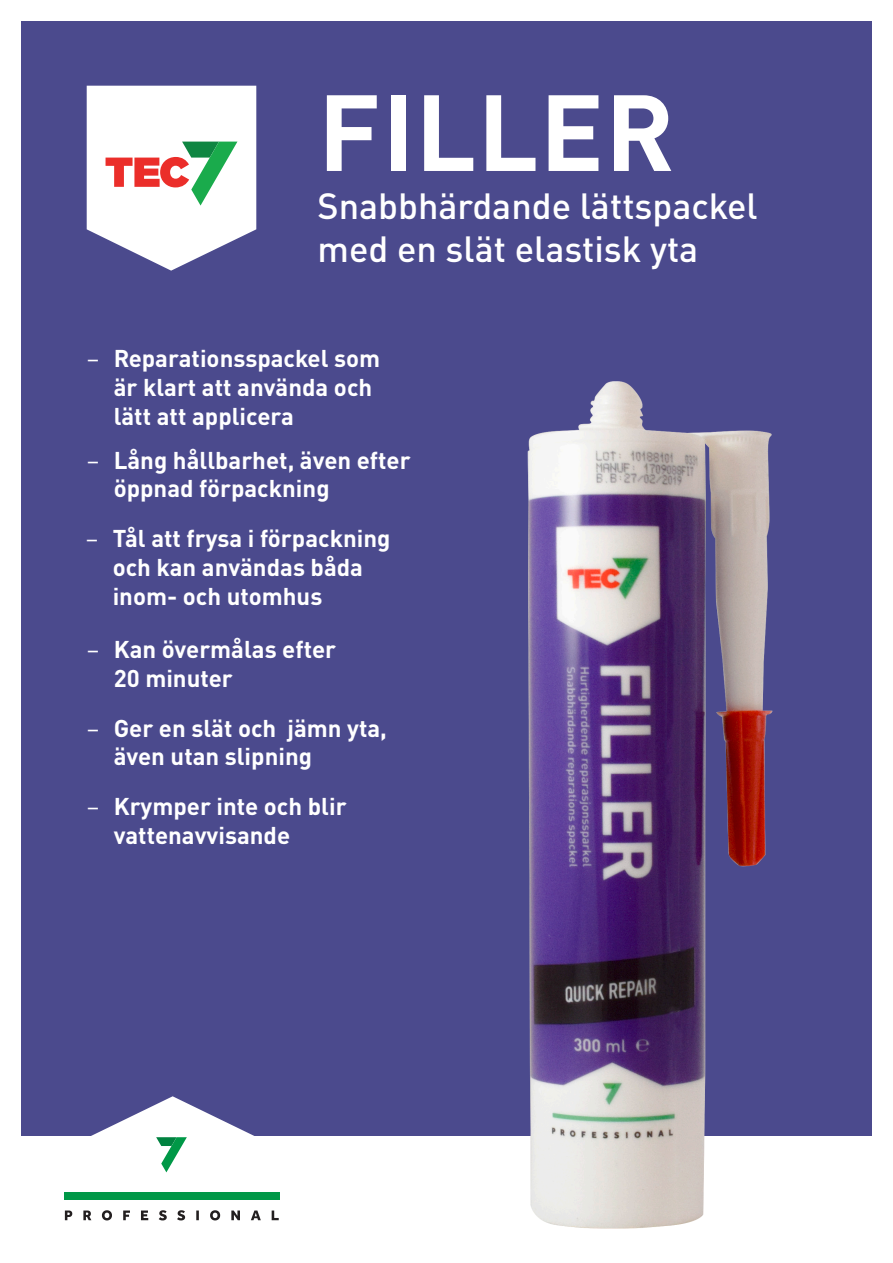
<style>
.page{position:relative;width:893px;height:1263px;background:#fff}
.page>*{position:absolute;margin:0;border:0;box-sizing:border-box;transform-origin:0 0}
.Produkttittel{font:700 106.35px "DIN Pro";letter-spacing:.01em;color:#fff}
.Produktbeskrivelse{font:500 36px/43.2px "DIN Pro";color:#fff}
.t1{font:700 24px/28.8px "DIN Pro";color:#fff}
.s1{font-weight:400}
</style>
<div class="page">
<div style="left:21px;top:21px;width:851px;height:1114px;background:#4b4a8d"></div>
<svg style="left:87px;top:86px;width:169px;height:185px;background:#dedbde"></svg>
<div style="left:64px;top:1193px;width:215px;height:7px;background:#009847"></div>
<svg style="left:88px;top:1096px;width:169px;height:77px"></svg>
<svg style="left:65px;top:1210px;width:214px;height:10px"></svg>
<img style="left:425px;top:381px;width:425px;height:848px">
<p class="Produkttittel" style="left:318px;top:44px;width:358px">FILLER</p>
<p class="Produktbeskrivelse" style="left:317px;top:180px;width:442px">Snabbhärdande lättspackel med en slät elastisk yta</p>
<p class="t1" style="left:114px;top:341px;width:268px;text-indent:-27px"><span class="s1">–</span> Reparationsspackel som är klart att använda och lätt att applicera</p>
<p class="t1" style="left:114px;top:443px;width:298px;text-indent:-27px"><span class="s1">–</span> Lång hållbarhet, även efter öppnad förpackning</p>
<p class="t1" style="left:113px;top:521px;width:279px;text-indent:-27px"><span class="s1">–</span> Tål att frysa i förpackning och kan användas båda inom- och utomhus</p>
<p class="t1" style="left:114px;top:632px;width:224px;text-indent:-27px"><span class="s1">–</span> Kan övermålas efter<br>20 minuter</p>
<p class="t1" style="left:114px;top:711px;width:275px;text-indent:-27px"><span class="s1">–</span> Ger en slät och jämn yta, även utan slipning</p>
<p class="t1" style="left:114px;top:789px;width:234px;text-indent:-27px"><span class="s1">–</span> Krymper inte och blir vattenavvisande</p>
</div>
